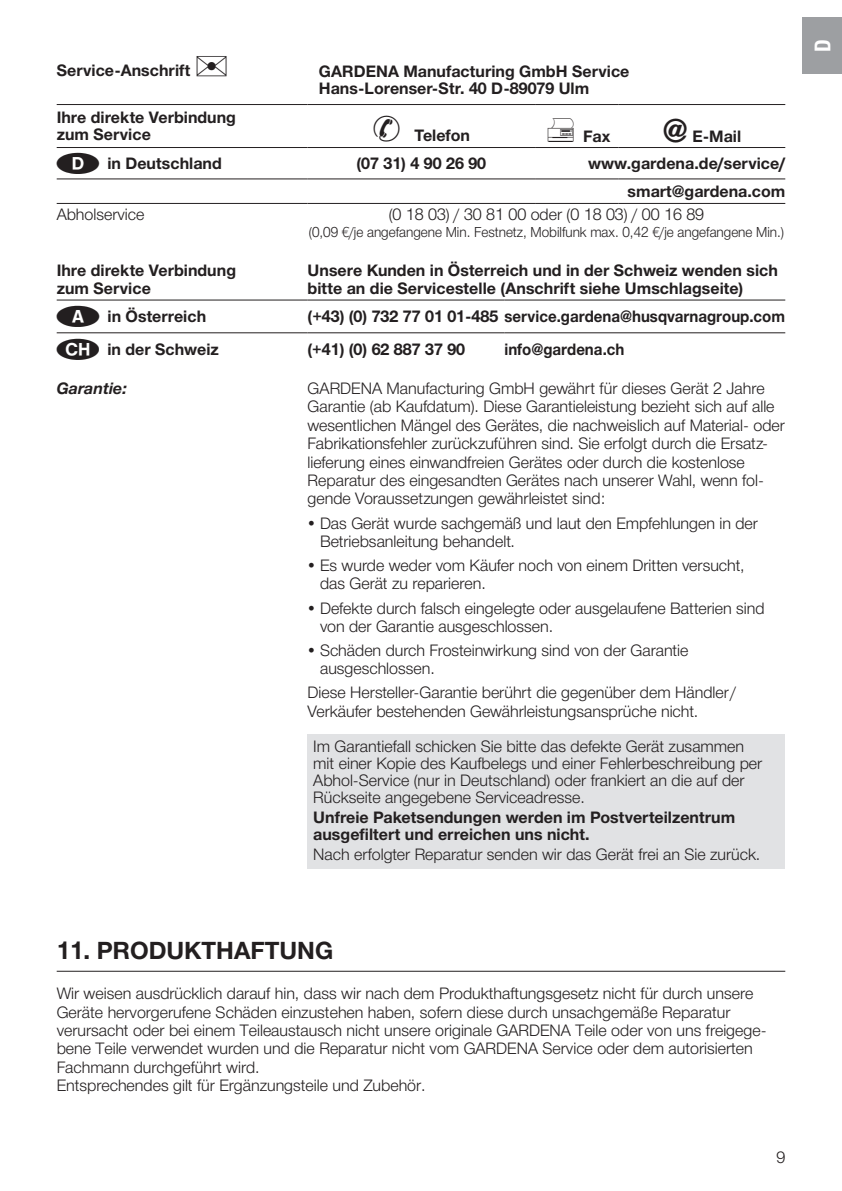
<style>
.page{position:relative;width:842px;height:1191px;background:#fff}
.page>*{position:absolute;margin:0;border:0;box-sizing:border-box;transform-origin:0 0}
.t1{font:700 24px "Gardena Sans";color:#231f20}
.t2{font:700 22px "Gardena Sans Cond";color:#fff}
.t3{font:16px/18.4px "Gardena Sans";color:#231f20}
.t4{font:700 16px/17px "Gardena Sans";color:#231f20}
.t5{font:700 16px "Gardena Sans";color:#231f20;scale:.94 1}
.t6{font:italic 700 16px "Gardena Sans";color:#231f20}
.t7{font:14px "Gardena Sans";color:#231f20;scale:.96 1}
.s1{font-size:32px}
.s2{font-family:"L Kzeichen";font-weight:400;font-size:30px}
</style>
<div class="page">
<hr style="left:57px;top:147px;width:251px;height:1px;background:#231f20">
<hr style="left:308px;top:147px;width:227px;height:1px;background:#231f20">
<hr style="left:535px;top:147px;width:83px;height:1px;background:#231f20">
<hr style="left:618px;top:147px;width:167px;height:1px;background:#231f20">
<hr style="left:57px;top:178px;width:251px;height:1px;background:#231f20">
<hr style="left:308px;top:178px;width:227px;height:1px;background:#231f20">
<hr style="left:535px;top:178px;width:83px;height:1px;background:#231f20">
<hr style="left:618px;top:178px;width:167px;height:1px;background:#231f20">
<hr style="left:57px;top:203px;width:251px;height:1px;background:#231f20">
<hr style="left:308px;top:203px;width:227px;height:1px;background:#231f20">
<hr style="left:535px;top:203px;width:83px;height:1px;background:#231f20">
<hr style="left:618px;top:203px;width:167px;height:1px;background:#231f20">
<hr style="left:57px;top:104px;width:251px;height:1px;background:#231f20">
<hr style="left:308px;top:104px;width:227px;height:1px;background:#231f20">
<hr style="left:535px;top:104px;width:83px;height:1px;background:#231f20">
<hr style="left:618px;top:104px;width:167px;height:1px;background:#231f20">
<hr style="left:57px;top:300px;width:251px;height:1px;background:#231f20">
<hr style="left:308px;top:300px;width:196px;height:1px;background:#231f20">
<hr style="left:504px;top:300px;width:281px;height:1px;background:#231f20">
<hr style="left:57px;top:332px;width:251px;height:1px;background:#231f20">
<hr style="left:308px;top:332px;width:196px;height:1px;background:#231f20">
<hr style="left:504px;top:332px;width:281px;height:1px;background:#231f20">
<div style="left:308px;top:734px;width:477px;height:134px;background:#e1e2e4"></div>
<hr style="left:57px;top:970px;width:728px;height:1px;background:#231f20">
<div style="left:802px;top:17px;width:40px;height:57px;background:#9d9fa2"></div>
<p class="t4" style="left:57px;top:61px;width:135px">Service-Anschrift</p>
<p class="t4" style="left:319px;top:62px;width:312px">GARDENA Manufacturing GmbH Service<br>Hans-Lorenser-Str. 40 D-89079 Ulm</p>
<p class="t4" style="left:57px;top:108px;width:181px">Ihre direkte Verbindung zum Service</p>
<p class="t4" style="left:414px;top:126px;width:57px">Telefon</p>
<p class="t4" style="left:583px;top:127px;width:29px">Fax</p>
<p class="t4" style="left:662px;top:126px;width:80px"><span class="s1">@</span> E-Mail</p>
<p class="t4" style="left:57px;top:154px;width:167px"><span class="s2">D</span> in Deutschland</p>
<p class="t4" style="left:357px;top:154px;width:131px">(07 31) 4 90 26 90</p>
<p class="t4" style="left:588px;top:148px;width:199px;line-height:28px;text-align:right">www.gardena.de/service/ smart@gardena.com</p>
<p class="t3" style="left:57px;top:204px;width:89px">Abholservice</p>
<p class="t3" style="left:389px;top:204px;width:317px">(0 18 03) / 30 81 00 oder (0 18 03) / 00 16 89</p>
<p class="t7" style="left:309px;top:222px;width:497px">(0,09 €/je angefangene Min. Festnetz, Mobilfunk max. 0,42 €/je angefangene Min.)</p>
<p class="t4" style="left:57px;top:260px;width:181px;line-height:18.4px">Ihre direkte Verbindung zum Service</p>
<p class="t4" style="left:308px;top:260px;width:472px;line-height:18.4px">Unsere Kunden in Österreich und in der Schweiz wenden sich bitte an die Servicestelle (Anschrift siehe Umschlagseite)</p>
<p class="t4" style="left:57px;top:307px;width:151px"><span class="s2">A</span> in Österreich</p>
<p class="t4" style="left:308px;top:307px;width:479px">(+43) (0) 732 77 01 01-485 service.gardena@husqvarnagroup.com</p>
<p class="t4" style="left:57px;top:340px;width:164px"><span class="s2">C</span> in der Schweiz</p>
<p class="t4" style="left:308px;top:340px;width:159px">(+41) (0) 62 887 37 90</p>
<p class="t5" style="left:504px;top:337px;width:129px">info@gardena.ch</p>
<p class="t6" style="left:57px;top:376px;width:72px">Garantie:</p>
<p class="t3" style="left:308px;top:378px;width:479px">GARDENA Manufacturing GmbH gewährt für dieses Gerät 2 Jahre Garantie (ab Kaufdatum). Diese Garantieleistung bezieht sich auf alle wesentlichen Mängel des Gerätes, die nachweislich auf Material- oder Fabrikationsfehler zurückzuführen sind. Sie erfolgt durch die Ersatz&shy;lieferung eines einwandfreien Gerätes oder durch die kostenlose Reparatur des eingesandten Gerätes nach unserer Wahl, wenn fol&shy;gende Voraussetzungen gewährleistet sind:</p>
<p class="t3" style="left:320px;top:513px;width:439px;text-indent:-12px">• Das Gerät wurde sachgemäß und laut den Empfehlungen in der<br>Betriebsanleitung behandelt.</p>
<p class="t3" style="left:320px;top:555px;width:426px;text-indent:-12px">• Es wurde weder vom Käufer noch von einem Dritten versucht, das Gerät zu reparieren.</p>
<p class="t3" style="left:320px;top:598px;width:446px;text-indent:-12px">• Defekte durch falsch eingelegte oder ausgelaufene Batterien sind von der Garantie ausgeschlossen.</p>
<p class="t3" style="left:320px;top:640px;width:370px;text-indent:-12px">• Schäden durch Frosteinwirkung sind von der Garantie ausgeschlossen.</p>
<p class="t3" style="left:308px;top:683px;width:430px">Diese Hersteller-Garantie berührt die gegenüber dem Händler/<br>Verkäufer bestehenden Gewährleistungsansprüche nicht.</p>
<p class="t3" style="left:313px;top:737px;width:450px;line-height:17px">Im Garantiefall schicken Sie bitte das defekte Gerät zusammen mit einer Kopie des Kaufbelegs und einer Fehlerbeschreibung per Abhol-Service (nur in Deutschland) oder frankiert an die auf der Rückseite angegebene Serviceadresse.</p>
<p class="t4" style="left:313px;top:808px;width:423px">Unfreie Paketsendungen werden im Postverteilzentrum ausgefiltert und erreichen uns nicht.</p>
<p class="t3" style="left:313px;top:844px;width:449px">Nach erfolgter Reparatur senden wir das Gerät frei an Sie zurück.</p>
<h2 class="t2" style="left:807px;top:52px;width:14px;rotate:-90deg">D</h2>
<h1 class="t1" style="left:57px;top:933px;width:278px">11. PRODUKTHAFTUNG</h1>
<p class="t3" style="left:57px;top:983px;width:711px">Wir weisen ausdrücklich darauf hin, dass wir nach dem Produkthaftungsgesetz nicht für durch unsere Geräte hervorgerufene Schäden einzustehen haben, sofern diese durch unsachgemäße Reparatur verursacht oder bei einem Teileaustausch nicht unsere originale GARDENA Teile oder von uns freigege&shy;bene Teile verwendet wurden und die Reparatur nicht vom GARDENA Service oder dem autorisierten Fachmann durchgeführt wird.<br>Entsprechendes gilt für Ergänzungsteile und Zubehör.</p>
<p class="t3" style="left:776px;top:1147px;width:10px">9</p>
</div>
